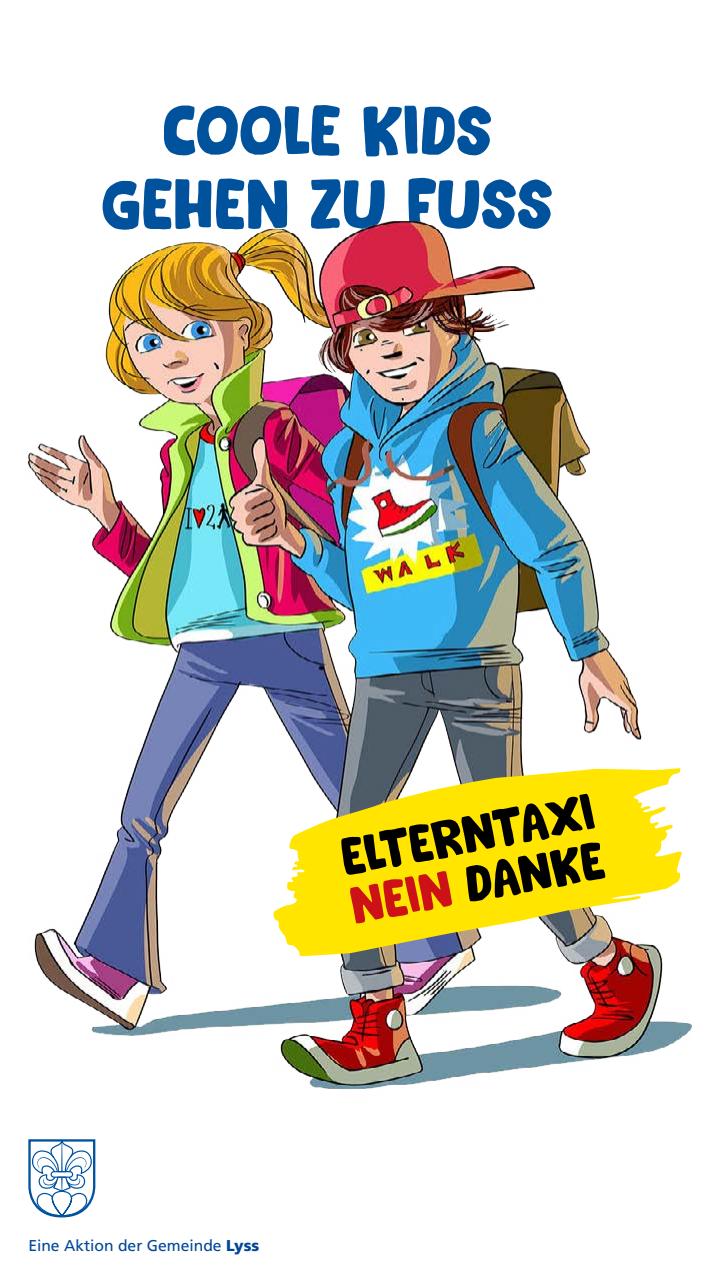
<style>
.page{position:relative;width:720px;height:1280px;background:#fff}
.page>*{position:absolute;margin:0;border:0;box-sizing:border-box;transform-origin:0 0}
.t1{font:72.1px/73.5px "Cookie Supply DEMO";color:#00529d;text-align:center}
.t2{font:53.3px/48.7px "Cookie Supply DEMO";color:#000}
.t3{font:15.7px "Frutiger LT Std";color:#004798}
.s1{color:#cc1216}
.s2{font-weight:900}
</style>
<div class="page">
<img style="left:27px;top:221px;width:665px;height:868px">
<svg style="left:272px;top:768px;width:410px;height:188px;fill:#ffe500"></svg>
<svg style="left:27px;top:1006px;width:25px;height:78px"></svg>
<svg style="left:28px;top:1139px;width:67px;height:78px"></svg>
<div style="left:51px;top:1171px;width:22px;height:7px;border:1px solid #00529d;border-radius:3px"></div>
<h1 class="t1" style="left:101px;top:93px;width:454px">COOLE KIDS<br>GEHEN ZU FUSS</h1>
<h2 class="t2" style="left:337px;top:832px;width:259px;rotate:-10deg">ELTERNTAXI<br><span class="s1">NEIN</span> DANKE</h2>
<p class="t3" style="left:28px;top:1237px;width:233px">Eine Aktion der Gemeinde <span class="s2">Lyss</span></p>
</div>
